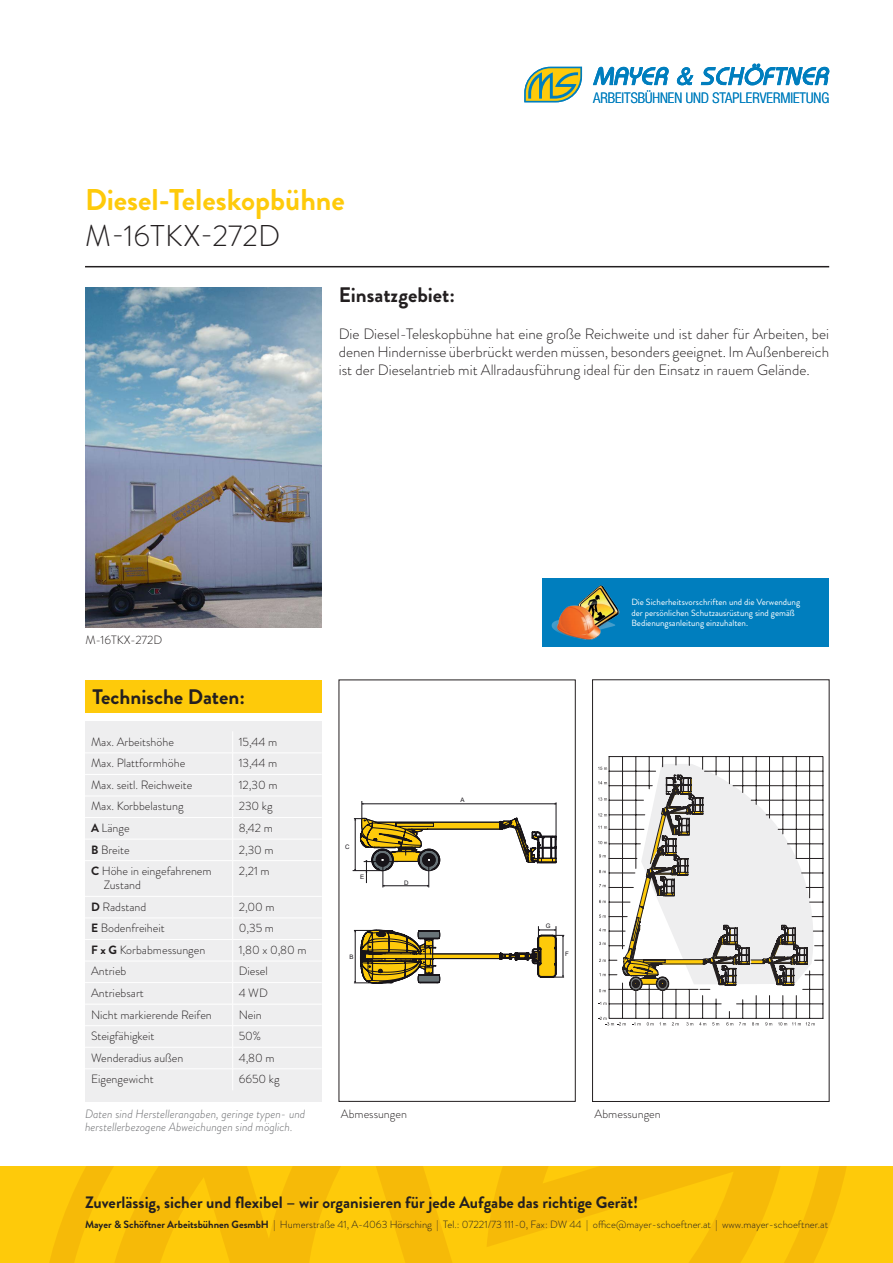
<style>
.page{position:relative;width:893px;height:1263px;background:#fff}
.page>*{position:absolute;margin:0;border:0;box-sizing:border-box;transform-origin:0 0}
.t1{font:700 30px "Brandon Grotesque";color:#feca0a}
.t2{font:300 30px "Brandon Grotesque";letter-spacing:.005em;color:#231f20}
.t3{font:700 21px "Brandon Grotesque";color:#231f20}
.t4{font:700 16.5px "Brandon Grotesque";color:#231f20}
.t5{font:300 15px/18px "Brandon Grotesque";color:#231f20;text-align:justify}
.t6{font:300 condensed 14.7px "Helvetica Neue";color:#007ebe}
.t7{font:300 12px/14.4px "Brandon Grotesque";color:#231f20}
.t8{font:italic 300 12px/12.8px "Brandon Grotesque";color:#6c6d70}
.t9{font:300 10.5px "Brandon Grotesque";color:#231f20}
.t10{font:9px/10.8px "Brandon Grotesque";color:#fff}
.t11{font:6.15px "Arial";color:#171419}
.s1{font-weight:700}
</style>
<div class="page">
<div style="left:85px;top:680px;width:237px;height:32px;background:#feca0a"></div>
<div style="left:85px;top:721px;width:237px;height:380px;background:#eeeeef"></div>
<hr style="left:85px;top:266px;width:744px;height:1px;background:#231f20">
<svg style="left:0;top:1166px;width:893px;height:97px;fill:#feca0a"></svg>
<svg style="left:73px;top:1166px;width:717px;height:97px;fill:#fdc909"></svg>
<div style="left:542px;top:578px;width:287px;height:69px;background:#007ebe"></div>
<img style="left:551px;top:585px;width:69px;height:55px">
<div style="left:592px;top:680px;width:237px;height:422px;border:1px solid #231f20"></div>
<hr style="left:556px;top:802px;width:1px;height:38px;background:#171419">
<svg style="left:353px;top:801px;width:203px;height:86px"></svg>
<svg style="left:354px;top:926px;width:210px;height:57px"></svg>
<hr style="left:85px;top:753px;width:148px;height:1px;background:#fff">
<hr style="left:233px;top:753px;width:89px;height:1px;background:#fff">
<hr style="left:85px;top:774px;width:148px;height:1px;background:#fff">
<hr style="left:233px;top:774px;width:89px;height:1px;background:#fff">
<hr style="left:85px;top:796px;width:148px;height:1px;background:#fff">
<hr style="left:233px;top:796px;width:89px;height:1px;background:#fff">
<hr style="left:85px;top:817px;width:148px;height:1px;background:#fff">
<hr style="left:233px;top:817px;width:89px;height:1px;background:#fff">
<hr style="left:85px;top:839px;width:148px;height:1px;background:#fff">
<hr style="left:233px;top:839px;width:89px;height:1px;background:#fff">
<svg style="left:232px;top:732px;width:1px;height:128px"></svg>
<hr style="left:85px;top:860px;width:148px;height:1px;background:#fff">
<hr style="left:233px;top:860px;width:89px;height:1px;background:#fff">
<hr style="left:232px;top:861px;width:1px;height:35px;background:#fff">
<hr style="left:85px;top:896px;width:148px;height:1px;background:#fff">
<hr style="left:233px;top:896px;width:89px;height:1px;background:#fff">
<hr style="left:85px;top:918px;width:148px;height:1px;background:#fff">
<hr style="left:233px;top:918px;width:89px;height:1px;background:#fff">
<hr style="left:85px;top:939px;width:148px;height:1px;background:#fff">
<hr style="left:233px;top:939px;width:89px;height:1px;background:#fff">
<hr style="left:85px;top:961px;width:148px;height:1px;background:#fff">
<hr style="left:233px;top:961px;width:89px;height:1px;background:#fff">
<hr style="left:85px;top:982px;width:148px;height:1px;background:#fff">
<hr style="left:233px;top:982px;width:89px;height:1px;background:#fff">
<hr style="left:85px;top:1004px;width:148px;height:1px;background:#fff">
<hr style="left:233px;top:1004px;width:89px;height:1px;background:#fff">
<hr style="left:85px;top:1025px;width:148px;height:1px;background:#fff">
<hr style="left:233px;top:1025px;width:89px;height:1px;background:#fff">
<hr style="left:85px;top:1047px;width:148px;height:1px;background:#fff">
<hr style="left:233px;top:1047px;width:89px;height:1px;background:#fff">
<hr style="left:85px;top:1068px;width:148px;height:1px;background:#fff">
<hr style="left:233px;top:1068px;width:89px;height:1px;background:#fff">
<svg style="left:232px;top:897px;width:1px;height:193px"></svg>
<svg style="left:609px;top:756px;width:214px;height:263px"></svg>
<svg style="left:599px;top:928px;width:7px;height:3px"></svg>
<svg style="left:599px;top:915px;width:7px;height:3px"></svg>
<svg style="left:599px;top:900px;width:7px;height:3px"></svg>
<svg style="left:599px;top:884px;width:7px;height:3px"></svg>
<svg style="left:599px;top:870px;width:7px;height:3px"></svg>
<svg style="left:599px;top:854px;width:7px;height:3px"></svg>
<svg style="left:599px;top:989px;width:7px;height:3px"></svg>
<svg style="left:599px;top:973px;width:7px;height:3px"></svg>
<svg style="left:599px;top:959px;width:7px;height:3px"></svg>
<svg style="left:599px;top:942px;width:7px;height:3px"></svg>
<svg style="left:598px;top:841px;width:9px;height:3px"></svg>
<svg style="left:598px;top:825px;width:9px;height:4px"></svg>
<svg style="left:598px;top:813px;width:9px;height:3px"></svg>
<svg style="left:598px;top:797px;width:9px;height:4px"></svg>
<svg style="left:598px;top:781px;width:9px;height:3px"></svg>
<svg style="left:598px;top:767px;width:9px;height:3px"></svg>
<svg style="left:598px;top:1002px;width:9px;height:3px"></svg>
<svg style="left:699px;top:1022px;width:7px;height:3px"></svg>
<svg style="left:712px;top:1022px;width:7px;height:3px"></svg>
<svg style="left:726px;top:1022px;width:7px;height:3px"></svg>
<svg style="left:739px;top:1022px;width:7px;height:3px"></svg>
<svg style="left:752px;top:1022px;width:7px;height:3px"></svg>
<svg style="left:765px;top:1022px;width:7px;height:3px"></svg>
<svg style="left:778px;top:1022px;width:37px;height:3px"></svg>
<svg style="left:686px;top:1022px;width:7px;height:3px"></svg>
<svg style="left:672px;top:1022px;width:7px;height:3px"></svg>
<svg style="left:647px;top:1022px;width:19px;height:3px"></svg>
<svg style="left:632px;top:1022px;width:9px;height:3px"></svg>
<svg style="left:598px;top:1017px;width:28px;height:8px"></svg>
<svg style="left:623px;top:764px;width:207px;height:227px"></svg>
<svg style="left:524px;top:67px;width:58px;height:35px"></svg>
<svg style="left:593px;top:66px;width:76px;height:20px"></svg>
<svg style="left:676px;top:67px;width:18px;height:19px"></svg>
<svg style="left:701px;top:63px;width:129px;height:23px"></svg>
<img style="left:85px;top:287px;width:237px;height:341px">
<h1 class="t1" style="left:85px;top:178px;width:261px">Diesel-Teleskopbühne</h1>
<h1 class="t2" style="left:85px;top:215px;width:197px">M-16TKX-272D</h1>
<h2 class="t3" style="left:339px;top:280px;width:118px">Einsatzgebiet:</h2>
<p class="t6" style="left:593px;top:90px;width:238px">ARBEITSBÜHNEN UND STAPLERVERMIETUNG</p>
<p class="t5" style="left:339px;top:325px;width:492px">Die Diesel-Teleskopbühne hat eine große Reichweite und ist daher für Arbeiten, bei denen Hindernisse überbrückt werden müssen, besonders geeignet. Im Außenbereich ist der Dieselantrieb mit Allradausführung ideal für den Einsatz in rauem Gelände.</p>
<p class="t7" style="left:85px;top:633px;width:79px">M-16TKX-272D</p>
<h2 class="t3" style="left:92px;top:682px;width:154px">Technische Daten:</h2>
<p class="t7" style="left:91px;top:734px;width:84px">Max. Arbeitshöhe</p>
<p class="t7" style="left:239px;top:734px;width:40px">15,44 m</p>
<p class="t7" style="left:91px;top:756px;width:96px">Max. Plattformhöhe</p>
<p class="t7" style="left:239px;top:756px;width:40px">13,44 m</p>
<p class="t7" style="left:91px;top:777px;width:103px">Max. seitl. Reichweite</p>
<p class="t7" style="left:239px;top:777px;width:40px">12,30 m</p>
<p class="t7" style="left:91px;top:799px;width:94px">Max. Korbbelastung</p>
<p class="t7" style="left:239px;top:799px;width:35px">230 kg</p>
<p class="t7" style="left:91px;top:821px;width:40px"><span class="s1">A</span> Länge</p>
<p class="t7" style="left:239px;top:821px;width:36px">8,42 m</p>
<p class="t7" style="left:91px;top:842px;width:40px"><span class="s1">B</span> Breite</p>
<p class="t7" style="left:239px;top:842px;width:37px">2,30 m</p>
<p class="t7" style="left:104px;top:864px;width:109px;text-indent:-13px"><span class="s1">C</span> Höhe in eingefahrenem<br>Zustand</p>
<p class="t7" style="left:239px;top:864px;width:32px">2,21 m</p>
<p class="t7" style="left:91px;top:899px;width:57px"><span class="s1">D</span> Radstand</p>
<p class="t7" style="left:239px;top:899px;width:37px">2,00 m</p>
<p class="t7" style="left:91px;top:921px;width:75px"><span class="s1">E</span> Bodenfreiheit</p>
<p class="t7" style="left:239px;top:921px;width:37px">0,35 m</p>
<p class="t7" style="left:91px;top:942px;width:116px"><span class="s1">F x G</span> Korbabmessungen</p>
<p class="t7" style="left:239px;top:942px;width:69px">1,80 x 0,80 m</p>
<p class="t7" style="left:91px;top:964px;width:37px">Antrieb</p>
<p class="t7" style="left:239px;top:964px;width:31px">Diesel</p>
<p class="t7" style="left:91px;top:986px;width:54px">Antriebsart</p>
<p class="t7" style="left:239px;top:986px;width:31px">4 WD</p>
<p class="t7" style="left:91px;top:1007px;width:122px">Nicht markierende Reifen</p>
<p class="t7" style="left:239px;top:1007px;width:24px">Nein</p>
<p class="t7" style="left:91px;top:1029px;width:65px">Steigfähigkeit</p>
<p class="t7" style="left:239px;top:1029px;width:24px">50%</p>
<p class="t7" style="left:91px;top:1050px;width:94px">Wenderadius außen</p>
<p class="t7" style="left:239px;top:1050px;width:37px">4,80 m</p>
<p class="t7" style="left:91px;top:1072px;width:64px">Eigengewicht</p>
<p class="t7" style="left:239px;top:1072px;width:42px">6650 kg</p>
<p class="t11" style="left:345px;top:842px;width:6px">C</p>
<p class="t11" style="left:360px;top:873px;width:6px">E</p>
<p class="t11" style="left:349px;top:952px;width:6px">B</p>
<p class="t11" style="left:404px;top:878px;width:6px">D</p>
<p class="t11" style="left:460px;top:796px;width:6px">A</p>
<p class="t10" style="left:631px;top:596px;width:170px">Die Sicherheitsvorschriften und die Verwendung der persönlichen Schutzausrüstung sind gemäß<br>Bedienungsanleitung einzuhalten.</p>
<p class="t11" style="left:546px;top:922px;width:6px">G</p>
<p class="t11" style="left:565px;top:950px;width:5px">F</p>
<p class="t8" style="left:85px;top:1108px;width:222px">Daten sind Herstellerangaben, geringe typen- und herstellerbezogene Abweichungen sind möglich.</p>
<p class="t7" style="left:341px;top:1107px;width:68px">Abmessungen</p>
<p class="t7" style="left:595px;top:1107px;width:68px">Abmessungen</p>
<h3 class="t4" style="left:85px;top:1191px;width:555px">Zuverlässig, sicher und flexibel – wir organisieren für jede Aufgabe das richtige Gerät!</h3>
<p class="t9" style="left:85px;top:1217px;width:745px"><span class="s1">Mayer &amp; Schöftner Arbeitsbühnen GesmbH</span> | Humerstraße 41, A-4063 Hörsching | Tel.: 07221/73 111-0, Fax: DW 44 | office@mayer-schoeftner.at | www.mayer-schoeftner.at</p>
</div>
